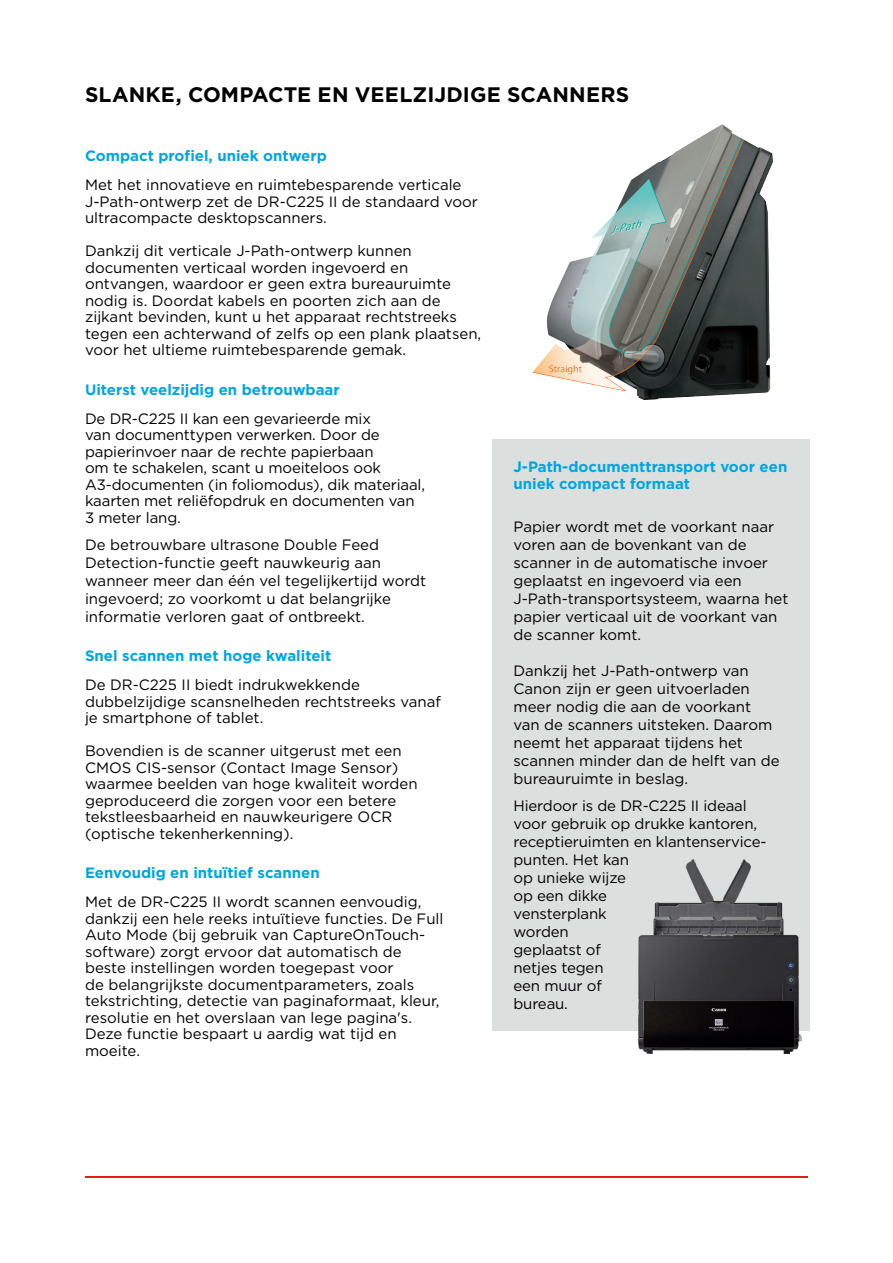
<style>
.page{position:relative;width:893px;height:1263px;background:#fff}
.page>*{position:absolute;margin:0;border:0;box-sizing:border-box;transform-origin:0 0}
.C_-_Head{font:700 21px "Gotham";letter-spacing:.005em;color:#000002}
.mixed{font:15px/16.5px "Gotham";color:#000002}
.mixed-2{font:700 15px/16.5px "Gotham";color:#00a6e2}
</style>
<div class="page">
<hr style="left:85px;top:1176px;width:723px;height:2px;background:#e21a21">
<div style="left:492px;top:439px;width:318px;height:592px;background:#dbdfdd"></div>
<img style="left:532px;top:124px;width:241px;height:276px">
<img style="left:639px;top:860px;width:162px;height:193px">
<p class="C_-_Head" style="left:85px;top:80px;width:546px">SLANKE, COMPACTE EN VEELZIJDIGE SCANNERS</p>
<p class="mixed-2" style="left:85px;top:147px;width:243px">Compact profiel, uniek ontwerp</p>
<p class="mixed" style="left:85px;top:177px;width:394px">Met het innovatieve en ruimtebesparende verticale<br>J-Path-ontwerp zet de DR-C225 II de standaard voor ultracompacte desktopscanners.</p>
<p class="mixed" style="left:85px;top:243px;width:398px">Dankzij dit verticale J-Path-ontwerp kunnen documenten verticaal worden ingevoerd en ontvangen, waardoor er geen extra bureauruimte nodig is. Doordat kabels en poorten zich aan de zijkant bevinden, kunt u het apparaat rechtstreeks tegen een achterwand of zelfs op een plank plaatsen, voor het ultieme ruimtebesparende gemak.</p>
<p class="mixed-2" style="left:85px;top:381px;width:256px">Uiterst veelzijdig en betrouwbaar</p>
<p class="mixed" style="left:85px;top:410px;width:342px">De DR-C225 II kan een gevarieerde mix<br>van documenttypen verwerken. Door de papierinvoer naar de rechte papierbaan<br>om te schakelen, scant u moeiteloos ook A3-documenten (in foliomodus), dik materiaal, kaarten met reliëfopdruk en documenten van 3 meter lang.</p>
<p class="mixed" style="left:85px;top:535px;width:343px;line-height:18px">De betrouwbare ultrasone Double Feed Detection-functie geeft nauwkeurig aan wanneer meer dan één vel tegelijkertijd wordt ingevoerd; zo voorkomt u dat belangrijke informatie verloren gaat of ontbreekt.</p>
<p class="mixed-2" style="left:85px;top:647px;width:248px">Snel scannen met hoge kwaliteit</p>
<p class="mixed" style="left:85px;top:676px;width:357px">De DR-C225 II biedt indrukwekkende dubbelzijdige scansnelheden rechtstreeks vanaf je smartphone of tablet.</p>
<p class="mixed" style="left:85px;top:742px;width:334px">Bovendien is de scanner uitgerust met een CMOS CIS-sensor (Contact Image Sensor) waarmee beelden van hoge kwaliteit worden geproduceerd die zorgen voor een betere tekstleesbaarheid en nauwkeurigere OCR (optische tekenherkenning).</p>
<p class="mixed-2" style="left:85px;top:864px;width:236px">Eenvoudig en intuïtief scannen</p>
<p class="mixed" style="left:85px;top:893px;width:360px">Met de DR-C225 II wordt scannen eenvoudig, dankzij een hele reeks intuïtieve functies. De Full Auto Mode (bij gebruik van CaptureOnTouch&shy;software) zorgt ervoor dat automatisch de beste instellingen worden toegepast voor<br>de belangrijkste documentparameters, zoals tekstrichting, detectie van paginaformaat, kleur, resolutie en het overslaan van lege pagina's.<br>Deze functie bespaart u aardig wat tijd en moeite.</p>
<p class="mixed-2" style="left:513px;top:459px;width:275px">J-Path-documenttransport voor een uniek compact formaat</p>
<p class="mixed" style="left:513px;top:518px;width:277px;line-height:18px">Papier wordt met de voorkant naar voren aan de bovenkant van de scanner in de automatische invoer geplaatst en ingevoerd via een<br>J-Path-transportsysteem, waarna het papier verticaal uit de voorkant van de scanner komt.</p>
<p class="mixed" style="left:513px;top:662px;width:268px;line-height:18px">Dankzij het J-Path-ontwerp van<br>Canon zijn er geen uitvoerladen meer nodig die aan de voorkant van de scanners uitsteken. Daarom neemt het apparaat tijdens het scannen minder dan de helft van de bureauruimte in beslag.</p>
<p class="mixed" style="left:513px;top:796px;width:255px;line-height:18px">Hierdoor is de DR-C225 II ideaal voor gebruik op drukke kantoren, receptieruimten en klantenservice&shy;punten. Het kan<br>op unieke wijze<br>op een dikke<br>vensterplank<br>worden<br>geplaatst of<br>netjes tegen<br>een muur of<br>bureau.</p>
</div>
